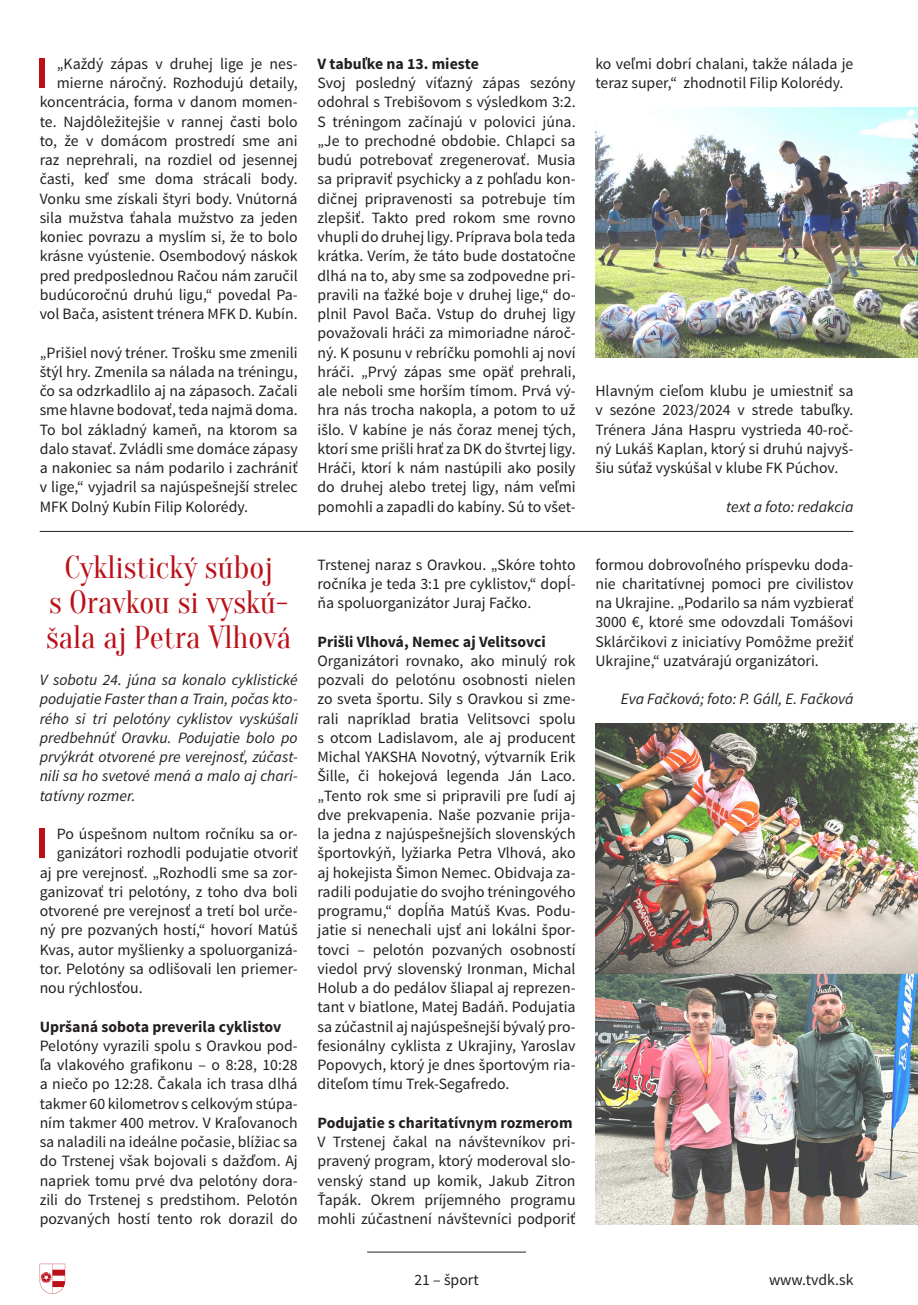
<style>
.page{position:relative;width:918px;height:1305px;background:#fff}
.page>*{position:absolute;margin:0;border:0;box-sizing:border-box;transform-origin:0 0}
.prvý_odstavec_s_inic{font:45.5px "Source Sans Pro";color:#bb1018;scale:1.4 1}
.malý_nadpis__červený{font:31.5px/35px "Oranienbaum";color:#bb1018;text-align:center}
.prvý_odstavec_s_inic-2{font:15.75px/19.2px "Source Sans Pro";color:#231f20;text-align:justify}
.malý_perex{font:italic 15.75px/19.2px "Source Sans Pro";color:#231f20;text-align:justify}
.podnadpis{font:700 15.75px "Source Sans Pro";color:#231f20}
.meno_autora__pokrač{font:italic 15.75px "Source Sans Pro";color:#231f20}
</style>
<div class="page">
<svg style="left:40px;top:1263px;width:25px;height:30px"></svg>
<hr style="left:367px;top:1251px;width:159px;height:1px;background:#231f20">
<hr style="left:40px;top:531px;width:813px;height:1px;background:#231f20">
<img style="left:595px;top:107px;width:323px;height:251px">
<img style="left:595px;top:723px;width:323px;height:501px">
<p class="prvý_odstavec_s_inic-2" style="left:40px;top:54px;width:259px;text-align:right">„Každý zápas v druhej lige je nes&shy;mierne náročný. Rozhodujú detaily, koncentrácia, forma v danom momen&shy;te. Najdôležitejšie v rannej časti bolo to, že v domácom prostredí sme ani raz neprehrali, na rozdiel od jesennej časti, keď sme doma strácali body.<br>Vonku sme získali štyri body. Vnútorná sila mužstva ťahala mužstvo za jeden koniec povrazu a myslím si, že to bolo krásne vyústenie. Osembodový náskok pred predposlednou Račou nám zaručil budúcoročnú druhú ligu,“ povedal Pa&shy;vol Bača, asistent trénera MFK D. Kubín.</p>
<p class="prvý_odstavec_s_inic-2" style="left:40px;top:343px;width:259px">„Prišiel nový tréner. Trošku sme zmenili štýl hry. Zmenila sa nálada na tréningu, čo sa odzrkadlilo aj na zápasoch. Začali sme hlavne bodovať, teda najmä doma.<br>To bol základný kameň, na ktorom sa dalo stavať. Zvládli sme domáce zápasy a nakoniec sa nám podarilo i zachrániť v lige,“ vyjadril sa najúspešnejší strelec MFK Dolný Kubín Filip Kolorédy.</p>
<p class="prvý_odstavec_s_inic" style="left:34px;top:45px;width:13px">I</p>
<p class="malý_nadpis__červený" style="left:46px;top:551px;width:247px">Cyklistický súboj<br>s Oravkou si vyskú&shy;šala aj Petra Vlhová</p>
<p class="malý_perex" style="left:40px;top:670px;width:259px">V sobotu 24. júna sa konalo cyklistické podujatie Faster than a Train, počas kto&shy;rého si tri pelotóny cyklistov vyskúšali predbehnúť Oravku. Podujatie bolo po prvýkrát otvorené pre verejnosť, zúčast&shy;nili sa ho svetové mená a malo aj chari&shy;tatívny rozmer.</p>
<p class="prvý_odstavec_s_inic" style="left:34px;top:815px;width:13px">I</p>
<p class="prvý_odstavec_s_inic-2" style="left:57px;top:824px;width:242px">Po úspešnom nultom ročníku sa or-</p>
<p class="prvý_odstavec_s_inic-2" style="left:57px;top:844px;width:242px">ganizátori rozhodli podujatie otvoriť</p>
<p class="prvý_odstavec_s_inic-2" style="left:40px;top:863px;width:259px">aj pre verejnosť. „Rozhodli sme sa zor-</p>
<p class="prvý_odstavec_s_inic-2" style="left:40px;top:882px;width:259px">ganizovať tri pelotóny, z toho dva boli</p>
<p class="prvý_odstavec_s_inic-2" style="left:40px;top:901px;width:259px">otvorené pre verejnosť a tretí bol urče-</p>
<p class="prvý_odstavec_s_inic-2" style="left:40px;top:921px;width:259px">ný pre pozvaných hostí,“ hovorí Matúš</p>
<p class="prvý_odstavec_s_inic-2" style="left:40px;top:940px;width:259px">Kvas, autor myšlienky a spoluorganizá-</p>
<p class="prvý_odstavec_s_inic-2" style="left:40px;top:959px;width:259px">tor. Pelotóny sa odlišovali len priemer-</p>
<p class="prvý_odstavec_s_inic-2" style="left:40px;top:978px;width:105px">nou rýchlosťou.</p>
<p class="podnadpis" style="left:40px;top:1016px;width:243px">Upršaná sobota preverila cyklistov</p>
<p class="prvý_odstavec_s_inic-2" style="left:40px;top:1036px;width:259px">Pelotóny vyrazili spolu s Oravkou pod&shy;ľa vlakového grafikonu – o 8:28, 10:28 a niečo po 12:28. Čakala ich trasa dlhá takmer 60 kilometrov s celkovým stúpa&shy;ním takmer 400 metrov. V Kraľovanoch sa naladili na ideálne počasie, blížiac sa do Trstenej však bojovali s dažďom. Aj napriek tomu prvé dva pelotóny dora&shy;zili do Trstenej s predstihom. Pelotón pozvaných hostí tento rok dorazil do</p>
<p class="podnadpis" style="left:317px;top:54px;width:163px">V tabuľke na 13. mieste</p>
<p class="prvý_odstavec_s_inic-2" style="left:317px;top:74px;width:259px">Svoj posledný víťazný zápas sezóny odohral s Trebišovom s výsledkom 3:2.<br>S tréningom začínajú v polovici júna. „Je to prechodné obdobie. Chlapci sa budú potrebovať zregenerovať. Musia sa pripraviť psychicky a z pohľadu kon&shy;dičnej pripravenosti sa potrebuje tím zlepšiť. Takto pred rokom sme rovno vhupli do druhej ligy. Príprava bola teda krátka. Verím, že táto bude dostatočne dlhá na to, aby sme sa zodpovedne pri&shy;pravili na ťažké boje v druhej lige,“ do&shy;plnil Pavol Bača. Vstup do druhej ligy považovali hráči za mimoriadne nároč&shy;ný. K posunu v rebríčku pomohli aj noví hráči. „Prvý zápas sme opäť prehrali, ale neboli sme horším tímom. Prvá vý&shy;hra nás trocha nakopla, a potom to už išlo. V kabíne je nás čoraz menej tých, ktorí sme prišli hrať za DK do štvrtej ligy.<br>Hráči, ktorí k nám nastúpili ako posily do druhej alebo tretej ligy, nám veľmi pomohli a zapadli do kabíny. Sú to všet-</p>
<p class="prvý_odstavec_s_inic-2" style="left:317px;top:555px;width:259px">Trstenej naraz s Oravkou. „Skóre tohto ročníka je teda 3:1 pre cyklistov,“ dopĺ&shy;ňa spoluorganizátor Juraj Fačko.</p>
<p class="podnadpis" style="left:317px;top:631px;width:230px">Prišli Vlhová, Nemec aj Velitsovci</p>
<p class="prvý_odstavec_s_inic-2" style="left:317px;top:651px;width:259px">Organizátori rovnako, ako minulý rok pozvali do pelotónu osobnosti nielen zo sveta športu. Sily s Oravkou si zme&shy;rali napríklad bratia Velitsovci spolu s otcom Ladislavom, ale aj producent Michal YAKSHA Novotný, výtvarník Erik Šille, či hokejová legenda Ján Laco. „Tento rok sme si pripravili pre ľudí aj dve prekvapenia. Naše pozvanie prija&shy;la jedna z najúspešnejších slovenských športovkýň, lyžiarka Petra Vlhová, ako aj hokejista Šimon Nemec. Obidvaja za&shy;radili podujatie do svojho tréningového programu,“ dopĺňa Matúš Kvas. Podu&shy;jatie si nenechali ujsť ani lokálni špor&shy;tovci – pelotón pozvaných osobností viedol prvý slovenský Ironman, Michal Holub a do pedálov šliapal aj reprezen&shy;tant v biatlone, Matej Badáň. Podujatia sa zúčastnil aj najúspešnejší bývalý pro&shy;fesionálny cyklista z Ukrajiny, Yaroslav Popovych, ktorý je dnes športovým ria&shy;diteľom tímu Trek-Segafredo.</p>
<p class="podnadpis" style="left:317px;top:1112px;width:256px">Podujatie s charitatívnym rozmerom</p>
<p class="prvý_odstavec_s_inic-2" style="left:317px;top:1132px;width:259px">V Trstenej čakal na návštevníkov pri&shy;pravený program, ktorý moderoval slo&shy;venský stand up komik, Jakub Zitron Ťapák. Okrem príjemného programu mohli zúčastnení návštevníci podporiť</p>
<p class="prvý_odstavec_s_inic-2" style="left:595px;top:54px;width:259px">ko veľmi dobrí chalani, takže nálada je teraz super,“ zhodnotil Filip Kolorédy.</p>
<p class="prvý_odstavec_s_inic-2" style="left:595px;top:382px;width:259px">Hlavným cieľom klubu je umiestniť sa v sezóne 2023/2024 v strede tabuľky.<br>Trénera Jána Haspru vystrieda 40-roč&shy;ný Lukáš Kaplan, ktorý si druhú najvyš&shy;šiu súťaž vyskúšal v klube FK Púchov.</p>
<p class="meno_autora__pokrač" style="left:726px;top:497px;width:129px">text a foto: redakcia</p>
<p class="prvý_odstavec_s_inic-2" style="left:595px;top:555px;width:259px">formou dobrovoľného príspevku doda&shy;nie charitatívnej pomoci pre civilistov na Ukrajine. „Podarilo sa nám vyzbierať 3000 €, ktoré sme odovzdali Tomášovi Sklárčikovi z iniciatívy Pomôžme prežiť Ukrajine,“ uzatvárajú organizátori.</p>
<p class="meno_autora__pokrač" style="left:621px;top:689px;width:234px">Eva Fačková; foto: P. Gáll, E. Fačková</p>
<p class="prvý_odstavec_s_inic-2" style="left:414px;top:1270px;width:66px">21 – šport</p>
<p class="prvý_odstavec_s_inic-2" style="left:769px;top:1270px;width:86px">www.tvdk.sk</p>
</div>
